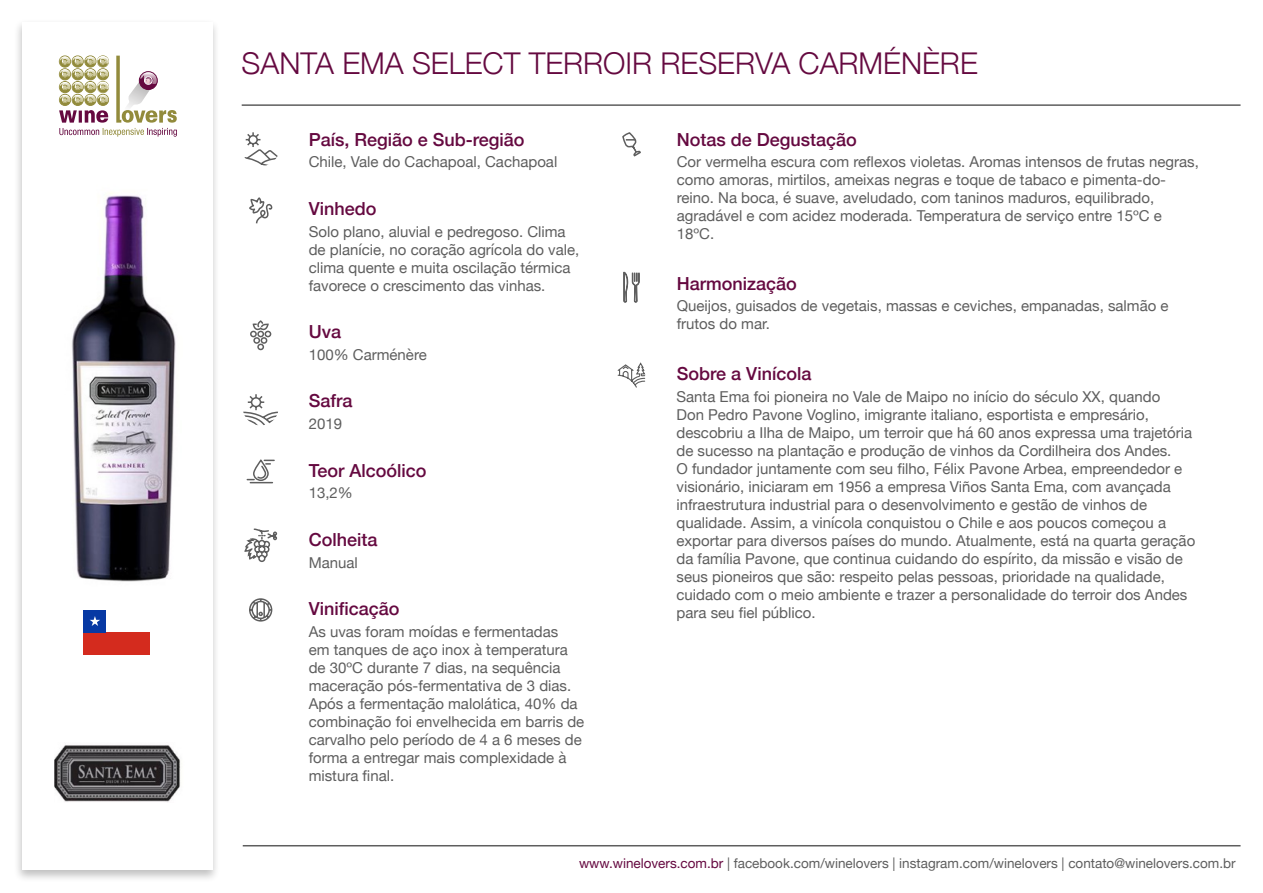
<style>
.page{position:relative;width:1263px;height:893px;background:#fff}
.page>*{position:absolute;margin:0;border:0;box-sizing:border-box;transform-origin:0 0}
.t1{font:300 30px "Helvetica Neue";color:#650940}
.t2{font:500 18px "Helvetica Neue";color:#650940}
.t3{font:15px/18px "Helvetica Neue";color:#5e5e5e}
.t4{font:13.5px "Helvetica Neue";color:#5e5e5e}
.s1{color:#650940}
</style>
<div class="page">
<hr style="left:242px;top:104px;width:998px;height:2px;background:#5e5e5e">
<hr style="left:243px;top:845px;width:997px;height:1px;background:#5e5e5e">
<div style="left:13px;top:18px;width:207px;height:865px;background:#000;opacity:.25"></div>
<div style="left:22px;top:22px;width:191px;height:848px;background:#fff"></div>
<svg style="left:59px;top:56px;width:118px;height:81px"></svg>
<div style="left:84px;top:632px;width:66px;height:22px;background:#d42b1e"></div>
<div style="left:84px;top:610px;width:22px;height:22px;background:#0739a4"></div>
<svg style="left:90px;top:616px;width:10px;height:10px"></svg>
<svg style="left:249px;top:598px;width:24px;height:24px"></svg>
<svg style="left:244px;top:528px;width:34px;height:34px"></svg>
<svg style="left:246px;top:459px;width:29px;height:25px"></svg>
<svg style="left:250px;top:321px;width:22px;height:30px"></svg>
<svg style="left:249px;top:197px;width:24px;height:27px"></svg>
<svg style="left:243px;top:394px;width:35px;height:31px"></svg>
<svg style="left:622px;top:132px;width:19px;height:25px"></svg>
<svg style="left:244px;top:132px;width:34px;height:34px"></svg>
<svg style="left:623px;top:271px;width:17px;height:32px"></svg>
<img style="left:54px;top:745px;width:127px;height:57px">
<img style="left:71px;top:193px;width:105px;height:389px">
<svg style="left:617px;top:362px;width:29px;height:26px"></svg>
<p class="t1" style="left:242px;top:39px;width:738px">SANTA EMA SELECT TERROIR RESERVA CARMÉNÈRE</p>
<p class="t2" style="left:309px;top:125px;width:217px">País, Região e Sub-região</p>
<p class="t3" style="left:309px;top:154px;width:250px">Chile, Vale do Cachapoal, Cachapoal</p>
<p class="t2" style="left:309px;top:194px;width:69px">Vinhedo</p>
<p class="t3" style="left:309px;top:223px;width:272px">Solo plano, aluvial e pedregoso. Clima de planície, no coração agrícola do vale, clima quente e muita oscilação térmica favorece o crescimento das vinhas.</p>
<p class="t2" style="left:309px;top:317px;width:34px">Uva</p>
<p class="t3" style="left:309px;top:346px;width:120px">100% Carménère</p>
<p class="t2" style="left:309px;top:386px;width:45px">Safra</p>
<p class="t3" style="left:309px;top:416px;width:35px">2019</p>
<p class="t2" style="left:309px;top:456px;width:119px">Teor Alcoólico</p>
<p class="t3" style="left:309px;top:485px;width:46px">13,2%</p>
<p class="t2" style="left:309px;top:525px;width:70px">Colheita</p>
<p class="t3" style="left:309px;top:554px;width:51px">Manual</p>
<p class="t2" style="left:309px;top:594px;width:92px">Vinificação</p>
<p class="t3" style="left:309px;top:624px;width:277px">As uvas foram moídas e fermentadas<br>em tanques de aço inox à temperatura de 30ºC durante 7 dias, na sequência maceração pós-fermentativa de 3 dias.<br>Após a fermentação malolática, 40% da combinação foi envelhecida em barris de carvalho pelo período de 4 a 6 meses de forma a entregar mais complexidade à mistura final.</p>
<p class="t2" style="left:677px;top:125px;width:182px">Notas de Degustação</p>
<p class="t3" style="left:677px;top:154px;width:524px">Cor vermelha escura com reflexos violetas. Aromas intensos de frutas negras, como amoras, mirtilos, ameixas negras e toque de tabaco e pimenta-do&shy;reino. Na boca, é suave, aveludado, com taninos maduros, equilibrado, agradável e com acidez moderada. Temperatura de serviço entre 15ºC e 18ºC.</p>
<p class="t2" style="left:677px;top:269px;width:122px">Harmonização</p>
<p class="t3" style="left:677px;top:298px;width:493px">Queijos, guisados de vegetais, massas e ceviches, empanadas, salmão e frutos do mar.</p>
<p class="t2" style="left:677px;top:359px;width:136px">Sobre a Vinícola</p>
<p class="t3" style="left:676px;top:388px;width:520px">Santa Ema foi pioneira no Vale de Maipo no início do século XX, quando<br>Don Pedro Pavone Voglino, imigrante italiano, esportista e empresário, descobriu a Ilha de Maipo, um terroir que há 60 anos expressa uma trajetória de sucesso na plantação e produção de vinhos da Cordilheira dos Andes.<br>O fundador juntamente com seu filho, Félix Pavone Arbea, empreendedor e visionário, iniciaram em 1956 a empresa Viños Santa Ema, com avançada infraestrutura industrial para o desenvolvimento e gestão de vinhos de qualidade. Assim, a vinícola conquistou o Chile e aos poucos começou a exportar para diversos países do mundo. Atualmente, está na quarta geração da família Pavone, que continua cuidando do espírito, da missão e visão de seus pioneiros que são: respeito pelas pessoas, prioridade na qualidade, cuidado com o meio ambiente e trazer a personalidade do terroir dos Andes para seu fiel público.</p>
<p class="t4" style="left:579px;top:853px;width:658px"><span class="s1">www.winelovers.com.br</span> | facebook.com/winelovers | instagram.com/winelovers | contato@winelovers.com.br</p>
</div>
